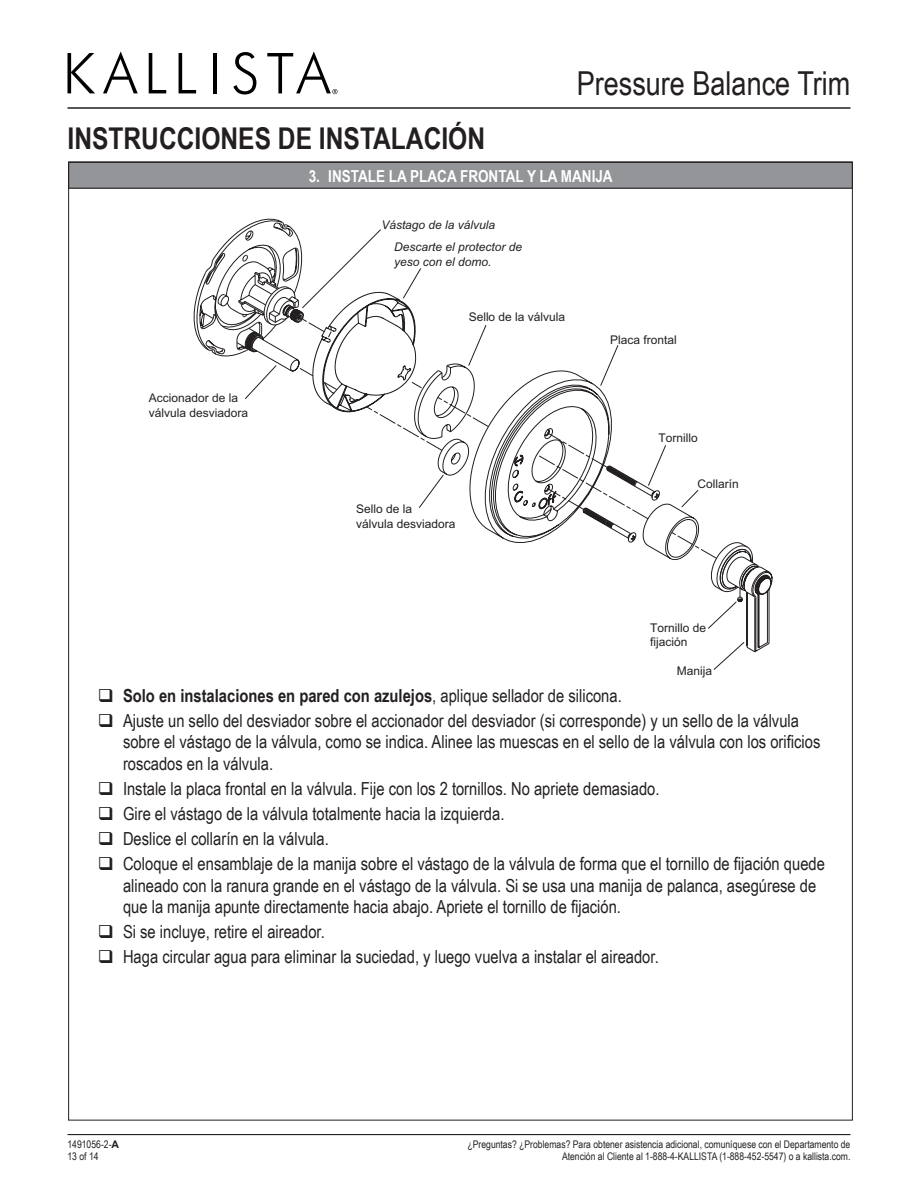
<style>
.page{position:relative;width:918px;height:1188px;background:#fff}
.page>*{position:absolute;margin:0;border:0;box-sizing:border-box;transform-origin:0 0}
.t1{font:33px "Arial Narrow";color:#231f20}
.t2{font:700 30px "Arial Narrow";color:#231f20}
.t3{font:18px/21.6px "Arial Narrow";color:#231f20}
.t4{font:700 18px "Arial Narrow";color:#231f20}
.t5{font:700 16.5px "Arial Narrow";color:#fff}
.t6{font:12px/14.4px "Arial";color:#231f20}
.t7{font:italic 12px/14.4px "Arial";color:#231f20}
.t8{font:10.5px/12.6px "Arial Narrow";color:#231f20}
.s1{font-weight:400}
.s2{font-family:"Arial";font-weight:700}
</style>
<div class="page">
<svg style="left:68px;top:53px;width:27px;height:40px"></svg>
<svg style="left:103px;top:51px;width:35px;height:42px"></svg>
<svg style="left:149px;top:53px;width:17px;height:40px"></svg>
<svg style="left:179px;top:53px;width:17px;height:40px"></svg>
<hr style="left:213px;top:53px;width:4px;height:40px;background:#000">
<svg style="left:233px;top:52px;width:23px;height:42px"></svg>
<svg style="left:267px;top:51px;width:70px;height:43px"></svg>
<hr style="left:68px;top:107px;width:782px;height:2px;background:#231f20">
<hr style="left:68px;top:1134px;width:782px;height:1px;background:#231f20">
<div style="left:69px;top:162px;width:783px;height:26px;background:#939598"></div>
<div style="left:68px;top:162px;width:785px;height:27px;border:1px solid #231f20"></div>
<svg style="left:194px;top:219px;width:578px;height:451px"></svg>
<h2 class="t2" style="left:68px;top:115px;width:419px">INSTRUCCIONES DE INSTALACIÓN</h2>
<h1 class="t1" style="left:577px;top:59px;width:275px">Pressure Balance Trim</h1>
<p class="t5" style="left:309px;top:163px;width:305px">3. INSTALE LA PLACA FRONTAL Y LA MANIJA</p>
<p class="t7" style="left:381px;top:218px;width:115px">Vástago de la válvula</p>
<p class="t7" style="left:394px;top:240px;width:129px">Descarte el protector de yeso con el domo.</p>
<p class="t6" style="left:149px;top:391px;width:101px">Accionador de la válvula desviadora</p>
<p class="t6" style="left:469px;top:309px;width:98px">Sello de la válvula</p>
<p class="t6" style="left:356px;top:502px;width:101px">Sello de la<br>válvula desviadora</p>
<p class="t6" style="left:610px;top:333px;width:68px">Placa frontal</p>
<p class="t6" style="left:659px;top:431px;width:41px">Tornillo</p>
<p class="t6" style="left:697px;top:477px;width:43px">Collarín</p>
<p class="t6" style="left:650px;top:620px;width:57px">Tornillo de fijación</p>
<p class="t6" style="left:677px;top:663px;width:37px">Manija</p>
<p class="t4" style="left:123px;top:682px;width:500px">Solo en instalaciones en pared con azulejos<span class="s1">, aplique sellador de silicona.</span></p>
<p class="t3" style="left:123px;top:709px;width:699px">Ajuste un sello del desviador sobre el accionador del desviador (si corresponde) y un sello de la válvula sobre el vástago de la válvula, como se indica. Alinee las muescas en el sello de la válvula con los orificios roscados en la válvula.</p>
<p class="t3" style="left:123px;top:777px;width:538px">Instale la placa frontal en la válvula. Fije con los 2 tornillos. No apriete demasiado.</p>
<p class="t3" style="left:123px;top:802px;width:383px">Gire el vástago de la válvula totalmente hacia la izquierda.</p>
<p class="t3" style="left:123px;top:827px;width:207px">Deslice el collarín en la válvula.</p>
<p class="t3" style="left:123px;top:852px;width:704px">Coloque el ensamblaje de la manija sobre el vástago de la válvula de forma que el tornillo de fijación quede alineado con la ranura grande en el vástago de la válvula. Si se usa una manija de palanca, asegúrese de que la manija apunte directamente hacia abajo. Apriete el tornillo de fijación.</p>
<p class="t3" style="left:123px;top:920px;width:203px">Si se incluye, retire el aireador.</p>
<p class="t3" style="left:123px;top:945px;width:537px">Haga circular agua para eliminar la suciedad, y luego vuelva a instalar el aireador.</p>
<p class="t8" style="left:68px;top:1137px;width:53px">1491056-2-<span class="s2">A<br></span>13 of 14</p>
<p class="t8" style="left:468px;top:1137px;width:384px;text-align:right">¿Preguntas? ¿Problemas? Para obtener asistencia adicional, comuníquese con el Departamento de<br>Atención al Cliente al 1-888-4-KALLISTA (1-888-452-5547) o a kallista.com.</p>
</div>
